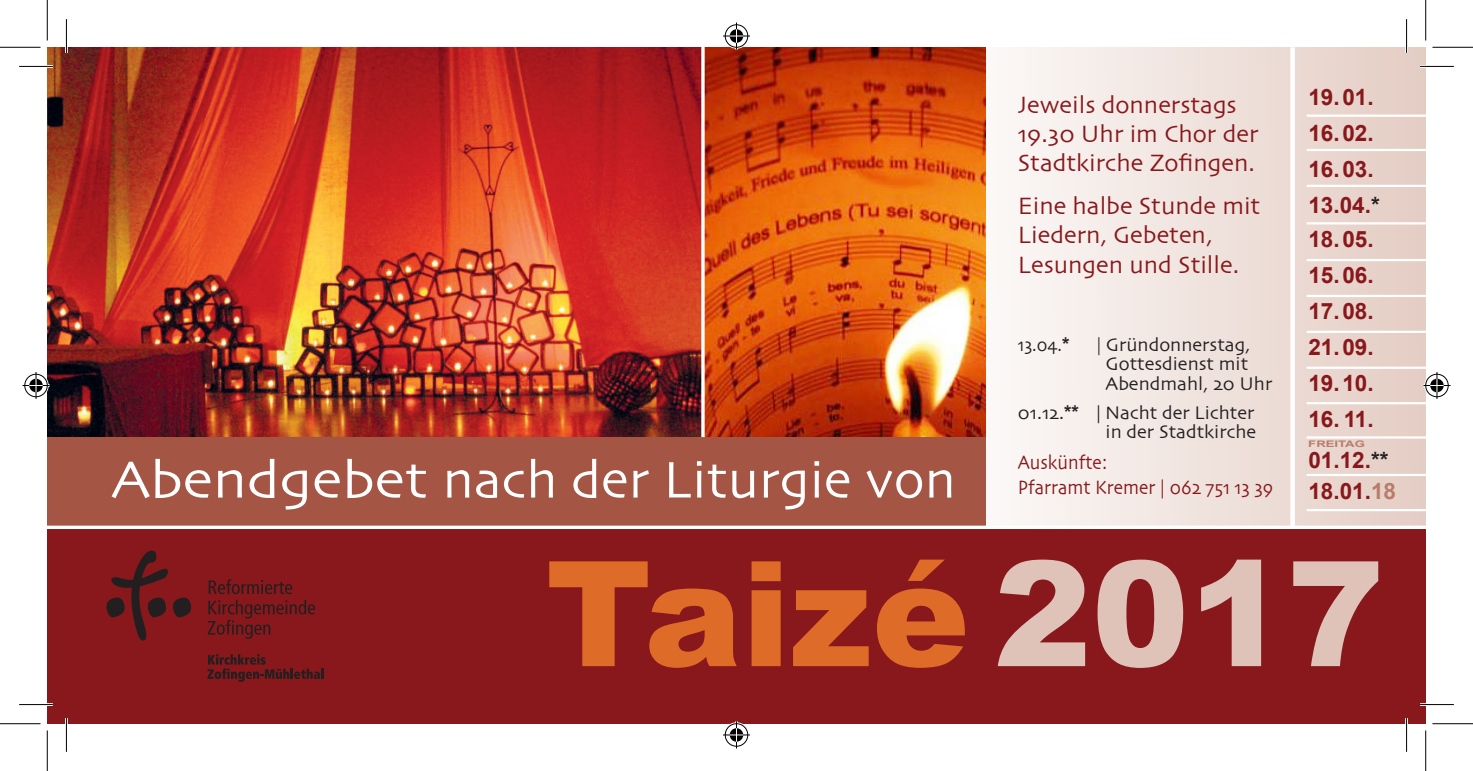
<style>
.page{position:relative;width:1473px;height:771px;background:#fff}
.page>*{position:absolute;margin:0;border:0;box-sizing:border-box;transform-origin:0 0}
.t1{font:900 146.25px "Arial";color:#de6b27}
.t2{font:54px "Skia";color:#fff;scale:1.09 1}
.t3{font:24.75px/29.2px "Skia";color:#88181b}
.t4{font:700 22.5px/36px "Arial";color:#88181b}
.t5{font:20.25px/24.8px "Skia";color:#88181b;scale:.9 1}
.t6{font:19.12px/19.1px "Skia";color:#231f20;scale:.9 1}
.t7{font:19.12px/19.1px "Skia";color:#231f20;text-align:right}
.t8{font:700 9px "Arial";color:#b97c69;scale:1.46 1}
.s1{font-family:"Arial";font-weight:700}
.s2{color:#231f20}
.s3{color:#b97c69}
.s4{color:#dfc3b8}
</style>
<div class="page">
<div style="left:47px;top:529px;width:1378px;height:194px;background:#88181b"></div>
<div style="left:985px;top:47px;width:440px;height:478px;background:linear-gradient(to right,#fbf9f8,#e4cdc4)"></div>
<img style="left:47px;top:47px;width:654px;height:390px">
<img style="left:704px;top:47px;width:281px;height:390px">
<div style="left:47px;top:437px;width:938px;height:88px;background:#a45544"></div>
<svg style="left:106px;top:550px;width:85px;height:91px"></svg>
<svg style="left:207px;top:654px;width:116px;height:27px"></svg>
<svg style="left:208px;top:579px;width:107px;height:59px"></svg>
<hr style="left:1306px;top:114px;width:119px;height:3px;background:#fff">
<hr style="left:1306px;top:149px;width:119px;height:2px;background:#fff">
<svg style="left:1290px;top:47px;width:4px;height:478px"></svg>
<hr style="left:1306px;top:185px;width:119px;height:2px;background:#fff">
<hr style="left:1306px;top:222px;width:119px;height:2px;background:#fff">
<hr style="left:1306px;top:259px;width:119px;height:2px;background:#fff">
<hr style="left:1306px;top:295px;width:119px;height:2px;background:#fff">
<hr style="left:1306px;top:331px;width:119px;height:2px;background:#fff">
<hr style="left:1306px;top:366px;width:119px;height:3px;background:#fff">
<hr style="left:1306px;top:402px;width:119px;height:2px;background:#fff">
<hr style="left:1306px;top:436px;width:119px;height:2px;background:#fff">
<hr style="left:1306px;top:474px;width:119px;height:2px;background:#fff">
<svg style="left:47px;top:525px;width:1378px;height:1px"></svg>
<hr style="left:1306px;top:509px;width:119px;height:2px;background:#fff">
<hr style="left:19px;top:65px;width:34px;height:3px;background:#fff">
<hr style="left:1419px;top:65px;width:34px;height:3px;background:#fff">
<hr style="left:19px;top:703px;width:34px;height:3px;background:#fff">
<hr style="left:1419px;top:703px;width:34px;height:3px;background:#fff">
<hr style="left:65px;top:19px;width:3px;height:34px;background:#fff">
<hr style="left:65px;top:718px;width:3px;height:33px;background:#fff">
<hr style="left:1404px;top:19px;width:3px;height:34px;background:#fff">
<hr style="left:1404px;top:718px;width:3px;height:33px;background:#fff">
<hr style="left:19px;top:66px;width:34px;height:1px;background:#000">
<hr style="left:1419px;top:66px;width:34px;height:1px;background:#000">
<hr style="left:19px;top:704px;width:34px;height:1px;background:#000">
<hr style="left:1419px;top:704px;width:34px;height:1px;background:#000">
<hr style="left:66px;top:19px;width:1px;height:34px;background:#000">
<hr style="left:66px;top:718px;width:1px;height:33px;background:#000">
<hr style="left:1405px;top:19px;width:1px;height:34px;background:#000">
<hr style="left:1405px;top:718px;width:1px;height:33px;background:#000">
<hr style="left:0;top:47px;width:40px;height:1px;background:#000">
<hr style="left:1432px;top:47px;width:40px;height:1px;background:#000">
<hr style="left:0;top:723px;width:40px;height:1px;background:#000">
<hr style="left:1432px;top:723px;width:40px;height:1px;background:#000">
<hr style="left:47px;top:0;width:1px;height:40px;background:#000">
<hr style="left:47px;top:730px;width:1px;height:41px;background:#000">
<hr style="left:1425px;top:0;width:1px;height:40px;background:#000">
<hr style="left:1425px;top:730px;width:1px;height:41px;background:#000">
<svg style="left:723px;top:23px;width:27px;height:27px"></svg>
<svg style="left:723px;top:721px;width:27px;height:27px"></svg>
<svg style="left:23px;top:372px;width:27px;height:27px"></svg>
<svg style="left:1423px;top:372px;width:27px;height:27px"></svg>
<h2 class="t2" style="left:111px;top:447px;width:776px">Abendgebet nach der Liturgie von</h2>
<p class="t3" style="left:1017px;top:91px;width:242px">Jeweils donnerstags<br>19.30 Uhr im Chor der<br>Stadtkirche Zofingen.</p>
<p class="t3" style="left:1017px;top:193px;width:244px">Eine halbe Stunde mit<br>Liedern, Gebeten,<br>Lesungen und Stille.</p>
<p class="t6" style="left:1017px;top:336px;width:59px">13.04.<span class="s1">*</span></p>
<p class="t6" style="left:1105px;top:336px;width:187px;text-indent:-9px">| Gründonnerstag,<br>Gottesdienst mit<br>Abendmahl, 20 Uhr</p>
<p class="t7" style="left:1017px;top:404px;width:240px">01.12.<span class="s1">**</span> | Nacht der Lichter in der Stadtkirche</p>
<p class="t5" style="left:1017px;top:451px;width:285px">Auskünfte:<br>Pfarramt Kremer | 062 751 13 39</p>
<p class="t4" style="left:1308px;top:79px;width:73px">19.01.<br>16.02.<br>16.03.<br>13.04.<span class="s2">*</span></p>
<p class="t4" style="left:1308px;top:221px;width:67px;text-align:justify">18.05.<br>15.06.<br>17.08.<br>21.09.<br>19.10.</p>
<p class="t4" style="left:1308px;top:399px;width:82px;line-height:40.5px">16. 11.<br>01.12.<span class="s2">**</span></p>
<p class="t4" style="left:1308px;top:473px;width:89px">18.01.<span class="s3">18</span></p>
<p class="t8" style="left:1308px;top:439px;width:40px">FREITAG</p>
<h1 class="t1" style="left:546px;top:532px;width:839px">Taizé <span class="s4">2017</span></h1>
</div>
